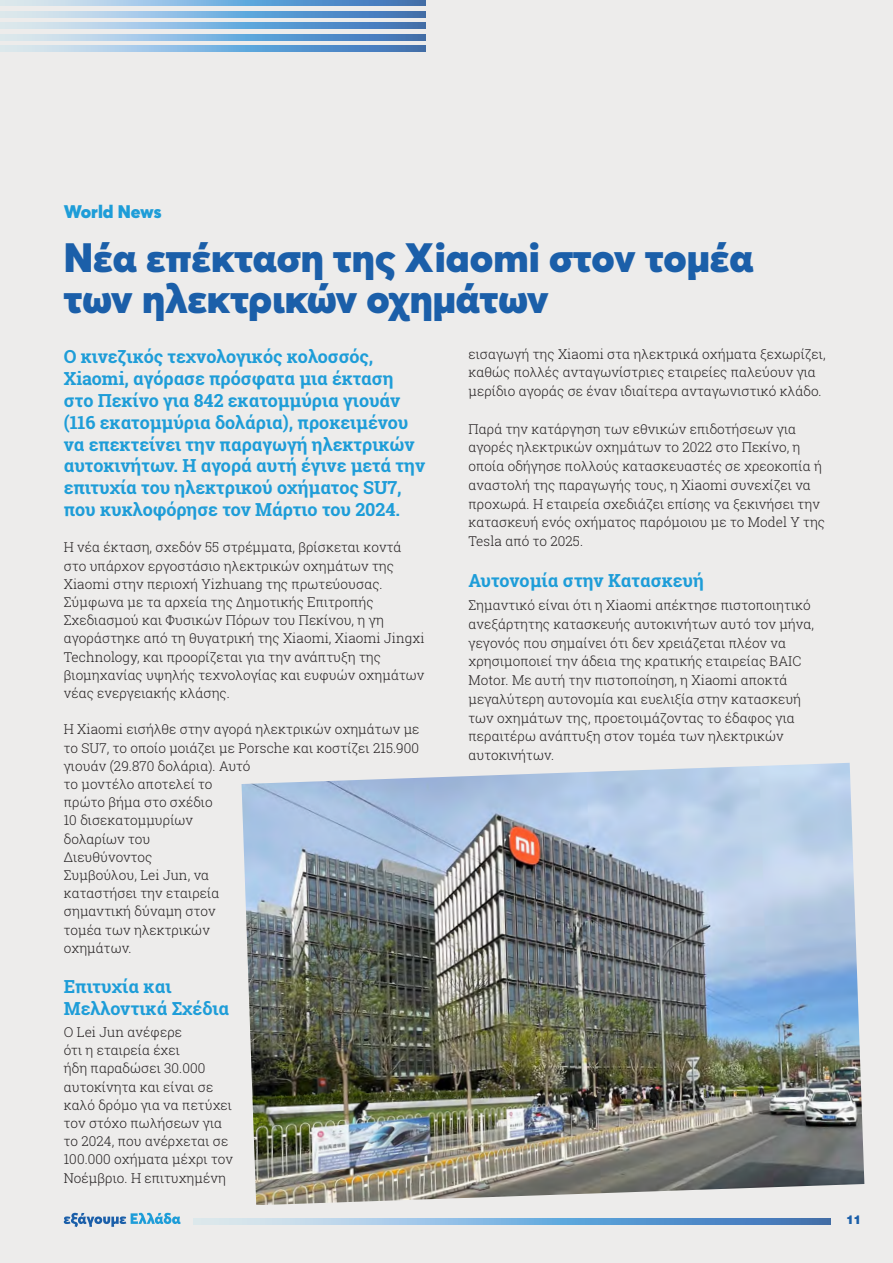
<style>
.page{position:relative;width:893px;height:1263px;background:#edeceb}
.page>*{position:absolute;margin:0;border:0;box-sizing:border-box;transform-origin:0 0}
.t1{font:900 40.5px/40.5px "Averta";color:#1b5fa9}
.t2{font:700 18px/21.8px "Roboto Slab";letter-spacing:-.005em;color:#1e9dd8}
.t3{font:900 18px "Averta";color:#1e9dd8}
.t4{font:300 13.5px/18.1px "Roboto Slab";letter-spacing:.005em;color:#231f20}
.t5{font:900 12px "UB Helvetica";color:#1b5fa9}
</style>
<div class="page">
<svg style="left:0;top:0;width:426px;height:6px;background:#83b0d9"></svg>
<svg style="left:0;top:23px;width:426px;height:6px;background:#83b0d9"></svg>
<svg style="left:0;top:46px;width:426px;height:5px;background:#83b0d9"></svg>
<svg style="left:0;top:11px;width:426px;height:6px;background:#83b0d9"></svg>
<svg style="left:0;top:34px;width:426px;height:6px;background:#83b0d9"></svg>
<svg style="left:64px;top:1213px;width:117px;height:14px"></svg>
<svg style="left:194px;top:1219px;width:637px;height:5px;background:#83b0d9"></svg>
<img style="left:242px;top:763px;width:622px;height:442px">
<h2 class="t3" style="left:64px;top:200px;width:99px">World News</h2>
<h1 class="t1" style="left:64px;top:237px;width:691px">Νέα επέκταση της Xiaomi στον τομέα των ηλεκτρικών οχημάτων</h1>
<p class="t2" style="left:64px;top:346px;width:363px">Ο κινεζικός τεχνολογικός κολοσσός, Xiaomi, αγόρασε πρόσφατα μια έκταση στο Πεκίνο για 842 εκατομμύρια γιουάν (116 εκατομμύρια δολάρια), προκειμένου να επεκτείνει την παραγωγή ηλεκτρικών αυτοκινήτων. Η αγορά αυτή έγινε μετά την επιτυχία του ηλεκτρικού οχήματος SU7, που κυκλοφόρησε τον Μάρτιο του 2024.</p>
<p class="t4" style="left:64px;top:538px;width:362px">Η νέα έκταση, σχεδόν 55 στρέμματα, βρίσκεται κοντά στο υπάρχον εργοστάσιο ηλεκτρικών οχημάτων της Xiaomi στην περιοχή Yizhuang της πρωτεύουσας.<br>Σύμφωνα με τα αρχεία της Δημοτικής Επιτροπής Σχεδιασμού και Φυσικών Πόρων του Πεκίνου, η γη αγοράστηκε από τη θυγατρική της Xiaomi, Xiaomi Jingxi Technology, και προορίζεται για την ανάπτυξη της βιομηχανίας υψηλής τεχνολογίας και ευφυών οχημάτων νέας ενεργειακής κλάσης.</p>
<p class="t4" style="left:64px;top:720px;width:357px">Η Xiaomi εισήλθε στην αγορά ηλεκτρικών οχημάτων με το SU7, το οποίο μοιάζει με Porsche και κοστίζει 215.900 γιουάν (29.870 δολάρια). Αυτό<br>το μοντέλο αποτελεί το<br>πρώτο βήμα στο σχέδιο<br>10 δισεκατομμυρίων<br>δολαρίων του<br>Διευθύνοντος<br>Συμβούλου, Lei Jun, να<br>καταστήσει την εταιρεία<br>σημαντική δύναμη στον<br>τομέα των ηλεκτρικών<br>οχημάτων.</p>
<h2 class="t2" style="left:64px;top:975px;width:167px">Επιτυχία και<br>Μελλοντικά Σχέδια</h2>
<p class="t4" style="left:64px;top:1023px;width:171px">Ο Lei Jun ανέφερε<br>ότι η εταιρεία έχει<br>ήδη παραδώσει 30.000 αυτοκίνητα και είναι σε καλό δρόμο για να πετύχει τον στόχο πωλήσεων για το 2024, που ανέρχεται σε<br>100.000 οχήματα μέχρι τον<br>Νοέμβριο. Η επιτυχημένη</p>
<p class="t4" style="left:468px;top:344px;width:359px;line-height:18.8px">εισαγωγή της Xiaomi στα ηλεκτρικά οχήματα ξεχωρίζει, καθώς πολλές ανταγωνίστριες εταιρείες παλεύουν για μερίδιο αγοράς σε έναν ιδιαίτερα ανταγωνιστικό κλάδο.</p>
<p class="t4" style="left:468px;top:419px;width:358px;line-height:18.8px">Παρά την κατάργηση των εθνικών επιδοτήσεων για αγορές ηλεκτρικών οχημάτων το 2022 στο Πεκίνο, η οποία οδήγησε πολλούς κατασκευαστές σε χρεοκοπία ή αναστολή της παραγωγής τους, η Xiaomi συνεχίζει να προχωρά. Η εταιρεία σχεδιάζει επίσης να ξεκινήσει την κατασκευή ενός οχήματος παρόμοιου με το Model Y της Tesla από το 2025.</p>
<h2 class="t2" style="left:468px;top:569px;width:237px">Αυτονομία στην Κατασκευή</h2>
<p class="t4" style="left:468px;top:595px;width:347px;line-height:18.8px">Σημαντικό είναι ότι η Xiaomi απέκτησε πιστοποιητικό ανεξάρτητης κατασκευής αυτοκινήτων αυτό τον μήνα, γεγονός που σημαίνει ότι δεν χρειάζεται πλέον να χρησιμοποιεί την άδεια της κρατικής εταιρείας BAIC Motor. Με αυτή την πιστοποίηση, η Xiaomi αποκτά μεγαλύτερη αυτονομία και ευελιξία στην κατασκευή των οχημάτων της, προετοιμάζοντας το έδαφος για περαιτέρω ανάπτυξη στον τομέα των ηλεκτρικών αυτοκινήτων.</p>
<p class="t5" style="left:846px;top:1212px;width:17px">11</p>
</div>
